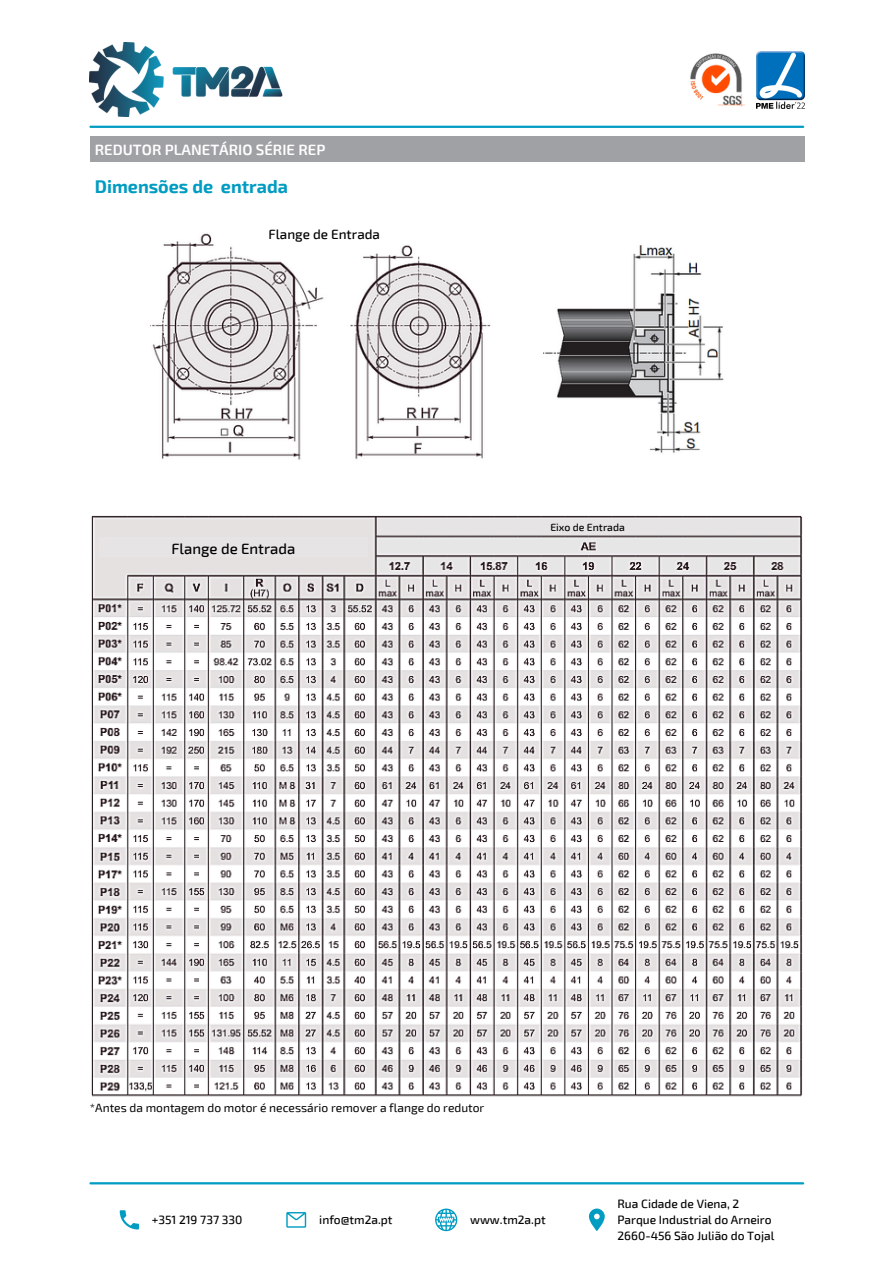
<style>
.page{position:relative;width:894px;height:1264px;background:#fff}
.page>*{position:absolute;margin:0;border:0;box-sizing:border-box;transform-origin:0 0}
.t1{font:700 18px "Exo 2";color:#009cc2}
.t2{font:600 15px "Exo 2";color:#fff}
.t3{font:500 15px "Exo 2";color:#000}
.t4{font:500 13.5px "Exo 2";color:#000}
.t5{font:500 12px/16px "Exo 2";color:#000}
.t6{font:12px "Exo 2";color:#000}
.t7{font:500 10.5px "Exo 2";color:#000}
</style>
<div class="page">
<hr style="left:90px;top:126px;width:712px;height:2px;background:#009cc2">
<div style="left:90px;top:136px;width:714px;height:26px;background:#a0a1a5"></div>
<svg style="left:120px;top:1210px;width:19px;height:19px"></svg>
<svg style="left:286px;top:1212px;width:20px;height:15px"></svg>
<svg style="left:435px;top:1208px;width:22px;height:22px"></svg>
<svg style="left:588px;top:1208px;width:16px;height:22px"></svg>
<hr style="left:90px;top:1182px;width:712px;height:2px;background:#009cc2">
<img style="left:91px;top:515px;width:712px;height:581px">
<img style="left:150px;top:233px;width:341px;height:227px">
<img style="left:543px;top:245px;width:181px;height:208px">
<div style="left:276px;top:226px;width:96px;height:25px;background:#fff"></div>
<div style="left:99px;top:537px;width:268px;height:20px;background:#e7e4e5"></div>
<div style="left:377px;top:519px;width:420px;height:16px;background:#e7e4e5"></div>
<img style="left:756px;top:52px;width:48px;height:56px">
<img style="left:89px;top:43px;width:194px;height:74px">
<img style="left:690px;top:53px;width:55px;height:54px">
<p class="t2" style="left:95px;top:139px;width:232px">REDUTOR PLANETÁRIO SÉRIE REP</p>
<p class="t1" style="left:95px;top:175px;width:195px">Dimensões de entrada</p>
<h3 class="t4" style="left:268px;top:226px;width:113px">Flange de Entrada</h3>
<h6 class="t3" style="left:171px;top:539px;width:125px">Flange de Entrada</h6>
<p class="t7" style="left:550px;top:520px;width:76px">Eixo de Entrada</p>
<p class="t6" style="left:90px;top:1099px;width:396px">*Antes da montagem do motor é necessário remover a flange do redutor</p>
<p class="t5" style="left:152px;top:1210px;width:92px">+351 219 737 330</p>
<p class="t5" style="left:319px;top:1210px;width:75px">info@tm2a.pt</p>
<p class="t5" style="left:470px;top:1210px;width:77px">www.tm2a.pt</p>
<h2 class="t5" style="left:617px;top:1194px;width:158px">Rua Cidade de Viena, 2<br>Parque Industrial do Arneiro<br>2660-456 São Julião do Tojal</h2>
</div>
